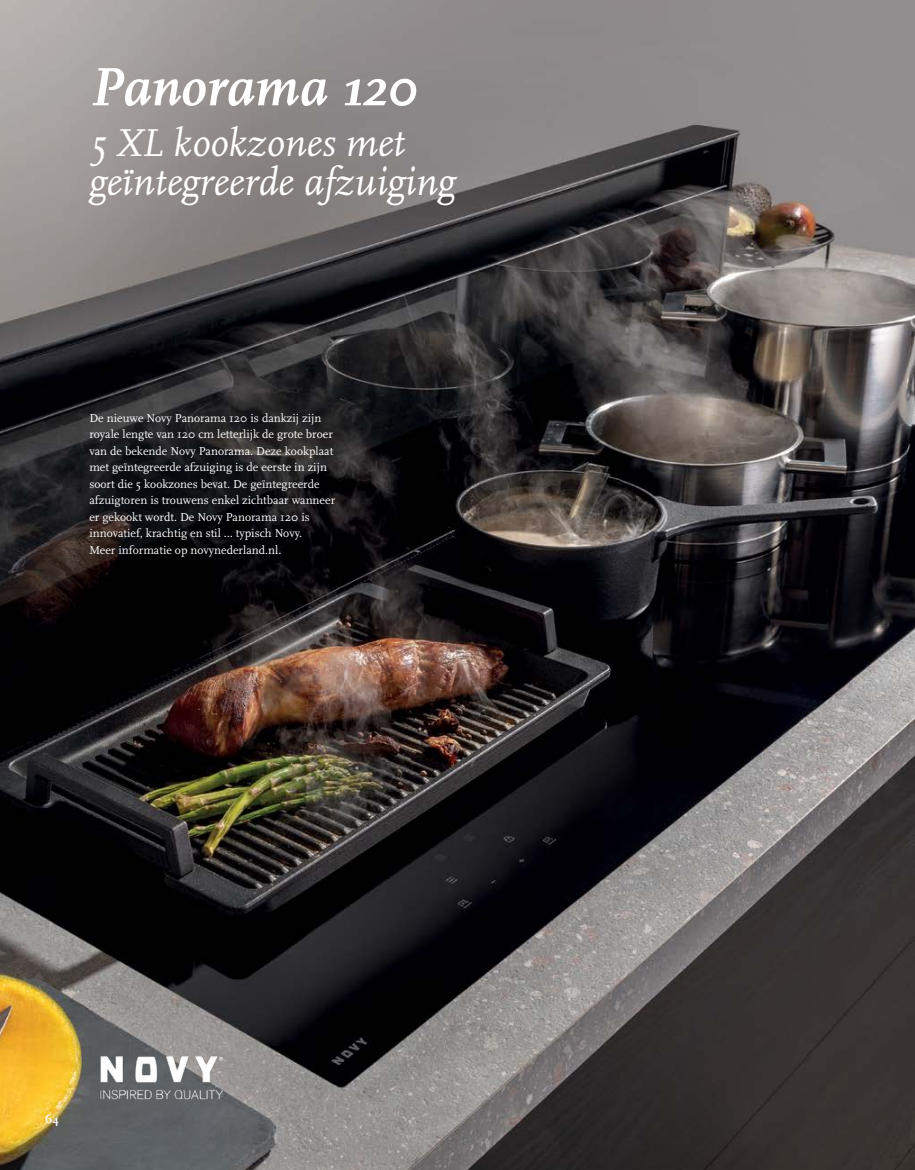
<style>
.page{position:relative;width:915px;height:1170px;background:#fff}
.page>*{position:absolute;margin:0;border:0;box-sizing:border-box;transform-origin:0 0}
.t1{font:italic 700 56.25px "Scala";color:#fff}
.t2{font:italic 40.5px "Scala";color:#fff}
.Body{font:12px/16.5px "Scala";color:#fff}
.t3{font:700 12px "Scala";color:#fff}
</style>
<div class="page">
<img style="left:0;top:0;width:914px;height:1169px">
<img style="left:89px;top:1048px;width:145px;height:58px">
<p class="t1" style="left:89px;top:55px;width:328px">Panorama 120</p>
<p class="t2" style="left:89px;top:122px;width:317px">5 XL kookzones met</p>
<p class="t2" style="left:89px;top:161px;width:367px">geïntegreerde afzuiging</p>
<p class="Body" style="left:89px;top:409px;width:247px">De nieuwe Novy Panorama 120 is dankzij zijn royale lengte van 120 cm letterlijk de grote broer van de bekende Novy Panorama. Deze kookplaat met geïntegreerde afzuiging is de eerste in zijn soort die 5 kookzones bevat. De geïntegreerde afzuigtoren is trouwens enkel zichtbaar wanneer er gekookt wordt. De Novy Panorama 120 is innovatief, krachtig en stil … typisch Novy.<br>Meer informatie op novynederland.nl.</p>
<p class="t3" style="left:45px;top:1112px;width:15px">64</p>
</div>
